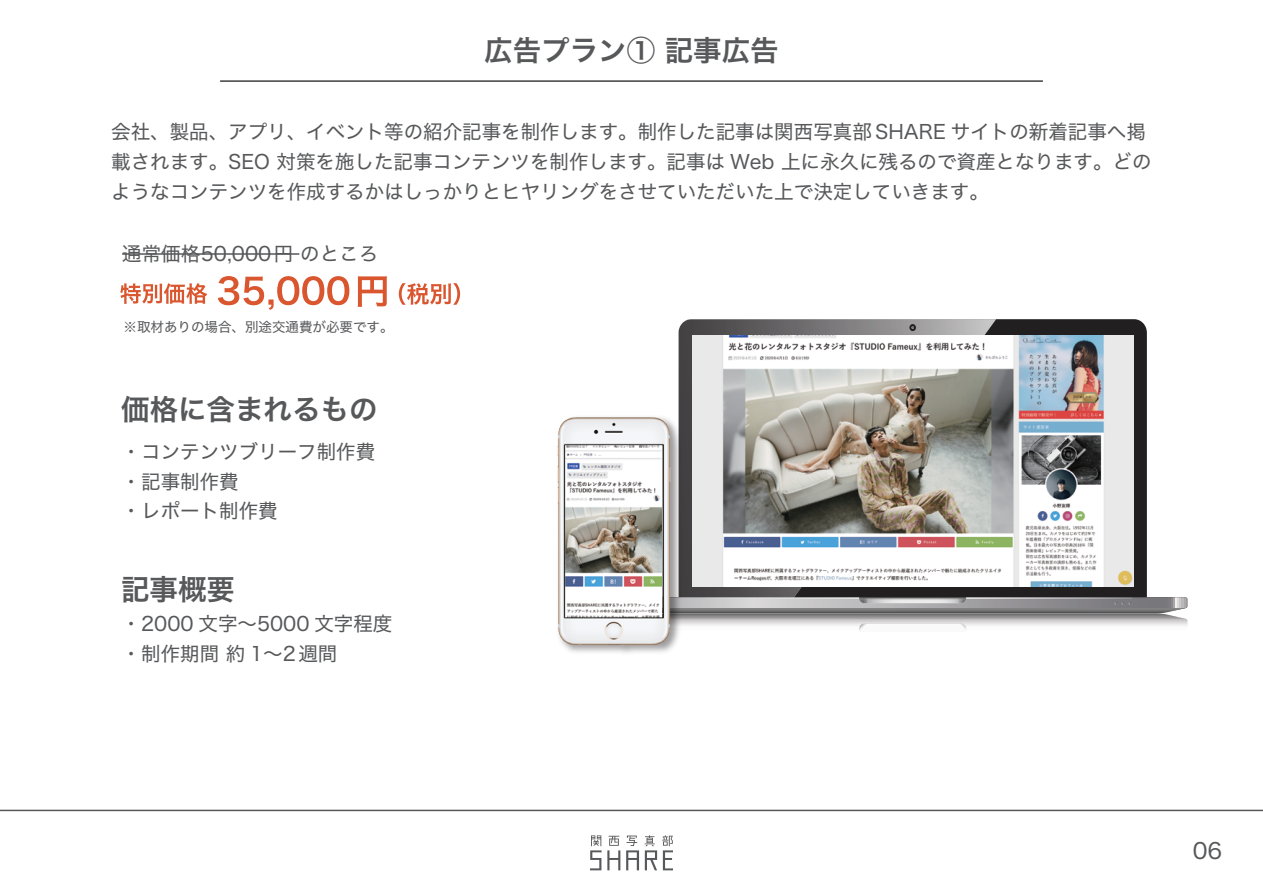
<style>
.page{position:relative;width:1263px;height:893px;background:#fff}
.page>*{position:absolute;margin:0;border:0;box-sizing:border-box;transform-origin:0 0}
.t1{font:28.5px "Hiragino Sans W6";color:#57585a}
.t2{font:21.9px "Hiragino Sans W4";color:#57585a}
.t3{font:19.5px/29.8px "Hiragino Sans W4";color:#57585a}
.t4{font:13.5px "Hiragino Sans W4";color:#57585a}
</style>
<div class="page">
<svg style="left:218px;top:276px;width:131px;height:34px"></svg>
<svg style="left:358px;top:276px;width:29px;height:31px"></svg>
<hr style="left:220px;top:80px;width:823px;height:2px;background:#3e3e3f">
<hr style="left:0;top:810px;width:1263px;height:1px;background:#57585a">
<svg style="left:120px;top:283px;width:87px;height:21px"></svg>
<svg style="left:399px;top:283px;width:61px;height:22px"></svg>
<hr style="left:122px;top:253px;width:177px;height:2px;background:#57585a">
<svg style="left:590px;top:835px;width:30px;height:35px"></svg>
<svg style="left:626px;top:835px;width:13px;height:35px"></svg>
<svg style="left:645px;top:835px;width:28px;height:35px"></svg>
<svg style="left:684px;top:597px;width:503px;height:34px"></svg>
<svg style="left:996px;top:319px;width:151px;height:278px;background:#2e2b2d"></svg>
<svg style="left:678px;top:319px;width:318px;height:278px;background:#5e5c5e"></svg>
<div style="left:909px;top:324px;width:7px;height:7px;background:#302e2f;border-radius:50%"></div>
<svg style="left:910px;top:324px;width:6px;height:7px"></svg>
<img style="left:692px;top:336px;width:441px;height:251px">
<img style="left:679px;top:413px;width:5px;height:217px">
<img style="left:557px;top:407px;width:122px;height:246px">
<h1 class="t1" style="left:484px;top:24px;width:296px">広告プラン① 記事広告</h1>
<p class="t3" style="left:111px;top:116px;width:1042px">会社、製品、アプリ、イベント等の紹介記事を制作します。制作した記事は関西写真部 SHARE サイトの新着記事へ掲載されます。SEO 対策を施した記事コンテンツを制作します。記事は Web 上に永久に残るので資産となります。どのようなコンテンツを作成するかはしっかりとヒヤリングをさせていただいた上で決定していきます。</p>
<p class="t3" style="left:122px;top:238px;width:258px">通常価格50,000円のところ</p>
<p class="t4" style="left:124px;top:315px;width:271px">※取材ありの場合、別途交通費が必要です。</p>
<h1 class="t1" style="left:121px;top:383px;width:258px">価格に含まれるもの</h1>
<p class="t3" style="left:122px;top:435px;width:255px">・コンテンツブリーフ制作費・記事制作費<br>・レポート制作費</p>
<h1 class="t1" style="left:121px;top:563px;width:115px">記事概要</h1>
<p class="t3" style="left:122px;top:608px;width:272px">・2000 文字～5000 文字程度・制作期間 約 1～2週間</p>
<p class="t2" style="left:1193px;top:831px;width:31px">06</p>
</div>
